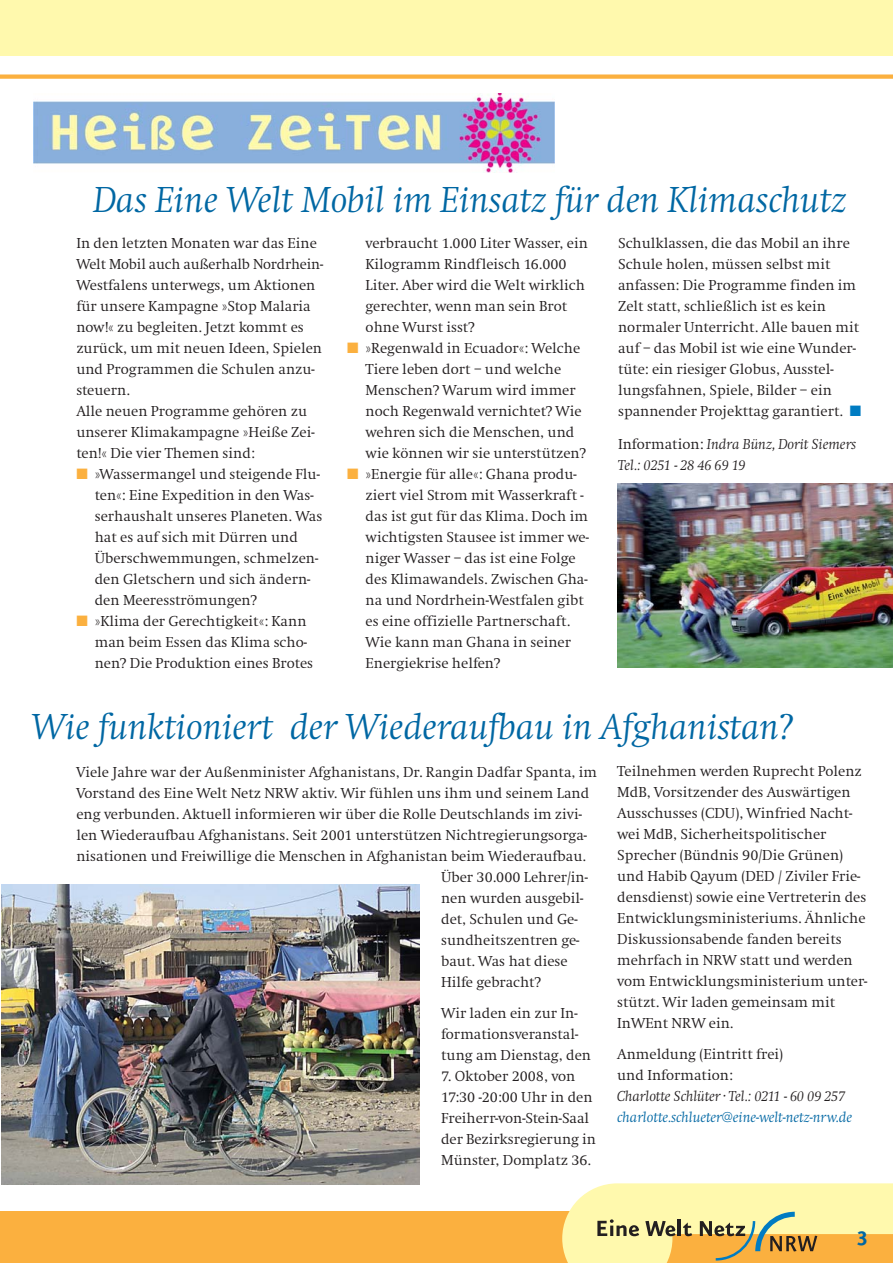
<style>
.page{position:relative;width:893px;height:1263px;background:#fff}
.page>*{position:absolute;margin:0;border:0;box-sizing:border-box;transform-origin:0 0}
.t1{font:italic 300 37.5px "Swift EF";color:#0067a3}
.t2{font:700 24px "Eureka Sans";color:#0067a3}
.t3{font:300 15px/21px "Swift EF";color:#231f20}
.t4{font:italic 300 15px/21px "Swift EF";color:#231f20}
.t5{font:italic 300 15px "Swift EF";color:#0067a3}
.s1{color:#fbb03f}
.s2{color:#007cc2}
.s3{font-style:normal}
</style>
<div class="page">
<div style="left:1px;top:1212px;width:891px;height:51px;background:#fbb03f"></div>
<div style="left:0;top:0;width:892px;height:55px;background:#fff9ad"></div>
<svg style="left:562px;top:1183px;width:330px;height:80px"></svg>
<img style="left:617px;top:483px;width:275px;height:185px">
<img style="left:33px;top:93px;width:521px;height:80px">
<div style="left:0;top:74px;width:892px;height:5px;background:#fbb03f"></div>
<img style="left:2px;top:884px;width:418px;height:300px">
<h1 class="t1" style="left:93px;top:185px;width:754px">Das Eine Welt Mobil im Einsatz für den Klimaschutz</h1>
<p class="t3" style="left:76px;top:234px;width:248px">In den letzten Monaten war das Eine<br>Welt Mobil auch außerhalb Nordrhein-<br>Westfalens unterwegs, um Aktionen für unsere Kampagne »Stop Malaria now!« zu begleiten. Jetzt kommt es zurück, um mit neuen Ideen, Spielen und Programmen die Schulen anzu&shy;steuern.<br>Alle neuen Programme gehören zu unserer Klimakampagne »Heiße Zei&shy;ten!« Die vier Themen sind:</p>
<p class="t3" style="left:95px;top:465px;width:229px;text-indent:-18px"><span class="s1">■</span> »Wassermangel und steigende Flu&shy;ten«: Eine Expedition in den Was&shy;serhaushalt unseres Planeten. Was hat es auf sich mit Dürren und<br>Überschwemmungen, schmelzen&shy;den Gletschern und sich ändern&shy;den Meeresströmungen?</p>
<p class="t3" style="left:95px;top:612px;width:220px;text-indent:-18px"><span class="s1">■</span> »Klima der Gerechtigkeit«: Kann man beim Essen das Klima scho&shy;nen? Die Produktion eines Brotes</p>
<p class="t3" style="left:365px;top:234px;width:224px">verbraucht 1.000 Liter Wasser, ein<br>Kilogramm Rindfleisch 16.000<br>Liter. Aber wird die Welt wirklich gerechter, wenn man sein Brot ohne Wurst isst?</p>
<p class="t3" style="left:365px;top:339px;width:222px;text-indent:-18px"><span class="s1">■</span> »Regenwald in Ecuador«: Welche<br>Tiere leben dort – und welche<br>Menschen? Warum wird immer noch Regenwald vernichtet? Wie wehren sich die Menschen, und wie können wir sie unterstützen?</p>
<p class="t3" style="left:365px;top:465px;width:225px;text-indent:-18px"><span class="s1">■</span> »Energie für alle«: Ghana produ&shy;ziert viel Strom mit Wasserkraft - das ist gut für das Klima. Doch im wichtigsten Stausee ist immer we&shy;niger Wasser – das ist eine Folge des Klimawandels. Zwischen Gha&shy;na und Nordrhein-Westfalen gibt es eine offizielle Partnerschaft.<br>Wie kann man Ghana in seiner<br>Energiekrise helfen?</p>
<p class="t3" style="left:618px;top:234px;width:245px">Schulklassen, die das Mobil an ihre Schule holen, müssen selbst mit anfassen: Die Programme finden im Zelt statt, schließlich ist es kein normaler Unterricht. Alle bauen mit auf – das Mobil ist wie eine Wunder&shy;tüte: ein riesiger Globus, Ausstel&shy;lungsfahnen, Spiele, Bilder – ein spannender Projekttag garantiert. <span class="s2">■</span></p>
<p class="t4" style="left:618px;top:435px;width:240px"><span class="s3">Information:</span> Indra Bünz, Dorit Siemers<br>Tel.: 0251 - 28 46 69 19</p>
<h1 class="t1" style="left:32px;top:712px;width:763px">Wie funktioniert der Wiederaufbau in Afghanistan?</h1>
<p class="t3" style="left:76px;top:763px;width:522px">Viele Jahre war der Außenminister Afghanistans, Dr. Rangin Dadfar Spanta, im</p>
<p class="t3" style="left:76px;top:784px;width:514px">Vorstand des Eine Welt Netz NRW aktiv. Wir fühlen uns ihm und seinem Land</p>
<p class="t3" style="left:76px;top:805px;width:507px">eng verbunden. Aktuell informieren wir über die Rolle Deutschlands im zivi-</p>
<p class="t3" style="left:76px;top:826px;width:512px">len Wiederaufbau Afghanistans. Seit 2001 unterstützen Nichtregierungsorga-</p>
<p class="t3" style="left:76px;top:847px;width:511px">nisationen und Freiwillige die Menschen in Afghanistan beim Wiederaufbau.</p>
<p class="t3" style="left:441px;top:868px;width:148px">Über 30.000 Lehrer/in-</p>
<p class="t3" style="left:441px;top:889px;width:144px">nen wurden ausgebil-</p>
<p class="t3" style="left:441px;top:910px;width:138px">det, Schulen und Ge-</p>
<p class="t3" style="left:441px;top:931px;width:140px">sundheitszentren ge-</p>
<p class="t3" style="left:441px;top:952px;width:128px">baut. Was hat diese</p>
<p class="t3" style="left:441px;top:973px;width:101px">Hilfe gebracht?</p>
<p class="t3" style="left:441px;top:1004px;width:151px">Wir laden ein zur In&shy;formationsveranstal&shy;tung am Dienstag, den</p>
<p class="t3" style="left:441px;top:1067px;width:156px">7. Oktober 2008, von<br>17:30 -20:00 Uhr in den<br>Freiherr-von-Stein-Saal der Bezirksregierung in<br>Münster, Domplatz 36.</p>
<p class="t3" style="left:617px;top:762px;width:252px">Teilnehmen werden Ruprecht Polenz MdB, Vorsitzender des Auswärtigen Ausschusses (CDU), Winfried Nacht&shy;wei MdB, Sicherheitspolitischer Sprecher (Bündnis 90/Die Grünen) und Habib Qayum (DED / Ziviler Frie&shy;densdienst) sowie eine Vertreterin des Entwicklungsministeriums. Ähnliche Diskussionsabende fanden bereits mehrfach in NRW statt und werden vom Entwicklungsministerium unter&shy;stützt. Wir laden gemeinsam mit InWEnt NRW ein.</p>
<p class="t3" style="left:617px;top:1045px;width:167px">Anmeldung (Eintritt frei) und Information:</p>
<p class="t4" style="left:617px;top:1087px;width:229px">Charlotte Schlüter · Tel.: 0211 - 60 09 257</p>
<p class="t5" style="left:617px;top:1112px;width:236px">charlotte.schlueter@eine-welt-netz-nrw.de</p>
<h2 class="t2" style="left:856px;top:1226px;width:13px">3</h2>
</div>
